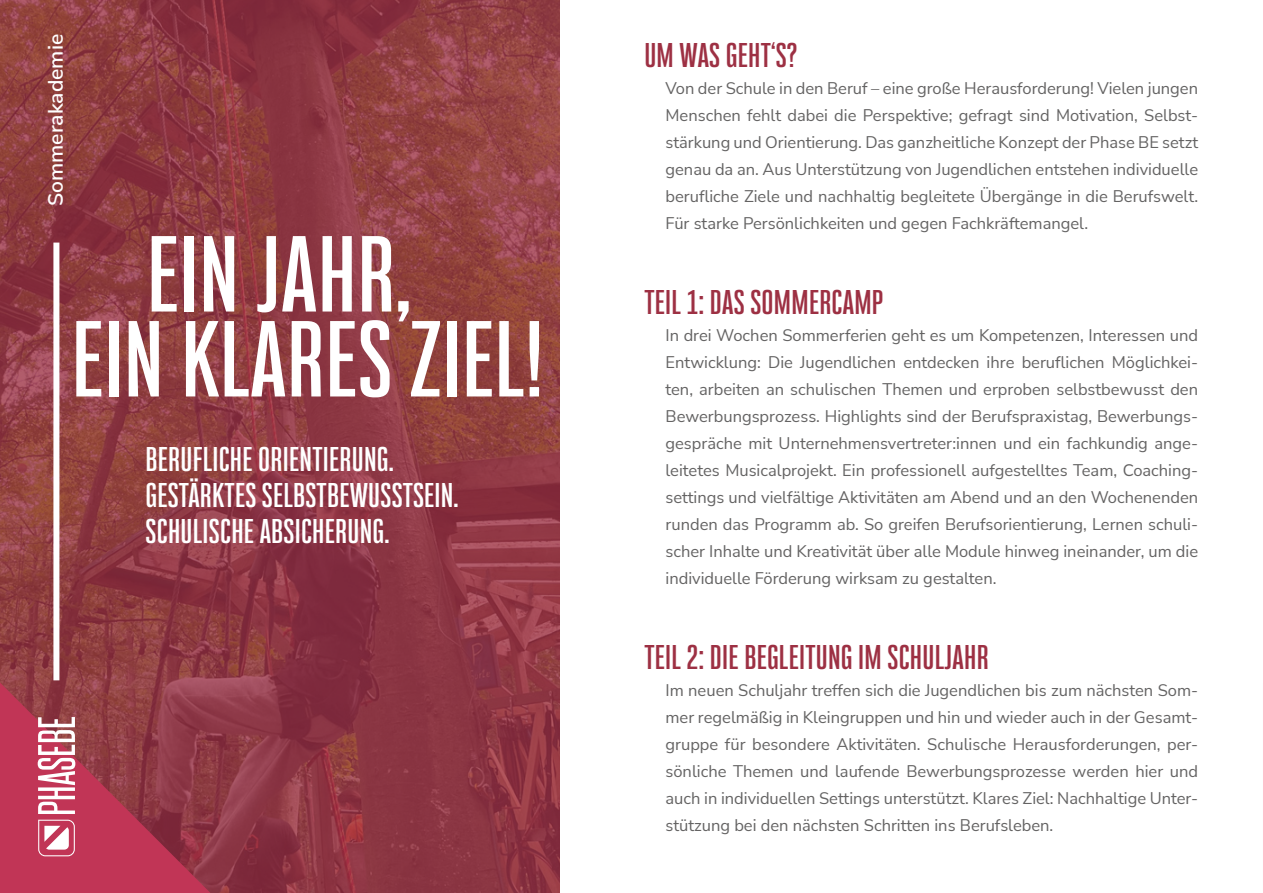
<style>
.page{position:relative;width:1263px;height:893px;background:#fff}
.page>*{position:absolute;margin:0;border:0;box-sizing:border-box;transform-origin:0 0}
.t1{font:700 94.35px "Bw Stretch";letter-spacing:.01em;color:#fff}
.t2{font:700 30px/36px "Bw Stretch";letter-spacing:.01em;color:#fff}
.t3{font:700 30px "Bw Stretch";letter-spacing:.01em;color:#9d3043}
.t4{font:600 21px "Nunito Sans";color:#fff}
.t5{font:16.5px/27px "Nunito Sans";color:#646363;text-align:justify}
</style>
<div class="page">
<img style="left:0;top:0;width:559px;height:893px">
<div style="left:53px;top:243px;width:6px;height:437px;background:#fff"></div>
<svg style="left:0;top:682px;width:210px;height:211px;background:#ab4256"></svg>
<p class="t4" style="left:41px;top:206px;width:173px;rotate:-90deg">Sommerakademie</p>
<h1 class="t1" style="left:147px;top:213px;width:266px">EIN JAHR,</h1>
<h1 class="t1" style="left:72px;top:298px;width:474px">EIN KLARES ZIEL!</h1>
<h2 class="t2" style="left:146px;top:441px;width:315px">BERUFLICHE ORIENTIERUNG.<br>GESTÄRKTES SELBSTBEWUSSTSEIN.<br>SCHULISCHE ABSICHERUNG.</h2>
<h2 class="t3" style="left:644px;top:35px;width:154px">UM WAS GEHT‘S?</h2>
<p class="t5" style="left:665px;top:74px;width:534px">Von der Schule in den Beruf – eine große Herausforderung! Vielen jungen Menschen fehlt dabei die Perspektive; gefragt sind Motivation, Selbst&shy;stärkung und Orientierung. Das ganzheitliche Konzept der Phase BE setzt genau da an. Aus Unterstützung von Jugendlichen entstehen individuelle berufliche Ziele und nachhaltig begleitete Übergänge in die Berufswelt.<br>Für starke Persönlichkeiten und gegen Fachkräftemangel.</p>
<h2 class="t3" style="left:644px;top:282px;width:240px">TEIL 1: DAS SOMMERCAMP</h2>
<p class="t5" style="left:665px;top:321px;width:534px">In drei Wochen Sommerferien geht es um Kompetenzen, Interessen und Entwicklung: Die Jugendlichen entdecken ihre beruflichen Möglichkei&shy;ten, arbeiten an schulischen Themen und erproben selbstbewusst den Bewerbungsprozess. Highlights sind der Berufspraxistag, Bewerbungs&shy;gespräche mit Unternehmensvertreter:innen und ein fachkundig ange&shy;leitetes Musicalprojekt. Ein professionell aufgestelltes Team, Coaching&shy;settings und vielfältige Aktivitäten am Abend und an den Wochenenden runden das Programm ab. So greifen Berufsorientierung, Lernen schuli&shy;scher Inhalte und Kreativität über alle Module hinweg ineinander, um die individuelle Förderung wirksam zu gestalten.</p>
<h2 class="t3" style="left:644px;top:637px;width:346px">TEIL 2: DIE BEGLEITUNG IM SCHULJAHR</h2>
<p class="t5" style="left:665px;top:676px;width:534px">Im neuen Schuljahr treffen sich die Jugendlichen bis zum nächsten Som&shy;mer regelmäßig in Kleingruppen und hin und wieder auch in der Gesamt&shy;gruppe für besondere Aktivitäten. Schulische Herausforderungen, per&shy;sönliche Themen und laufende Bewerbungsprozesse werden hier und auch in individuellen Settings unterstützt. Klares Ziel: Nachhaltige Unter&shy;stützung bei den nächsten Schritten ins Berufsleben.</p>
</div>
